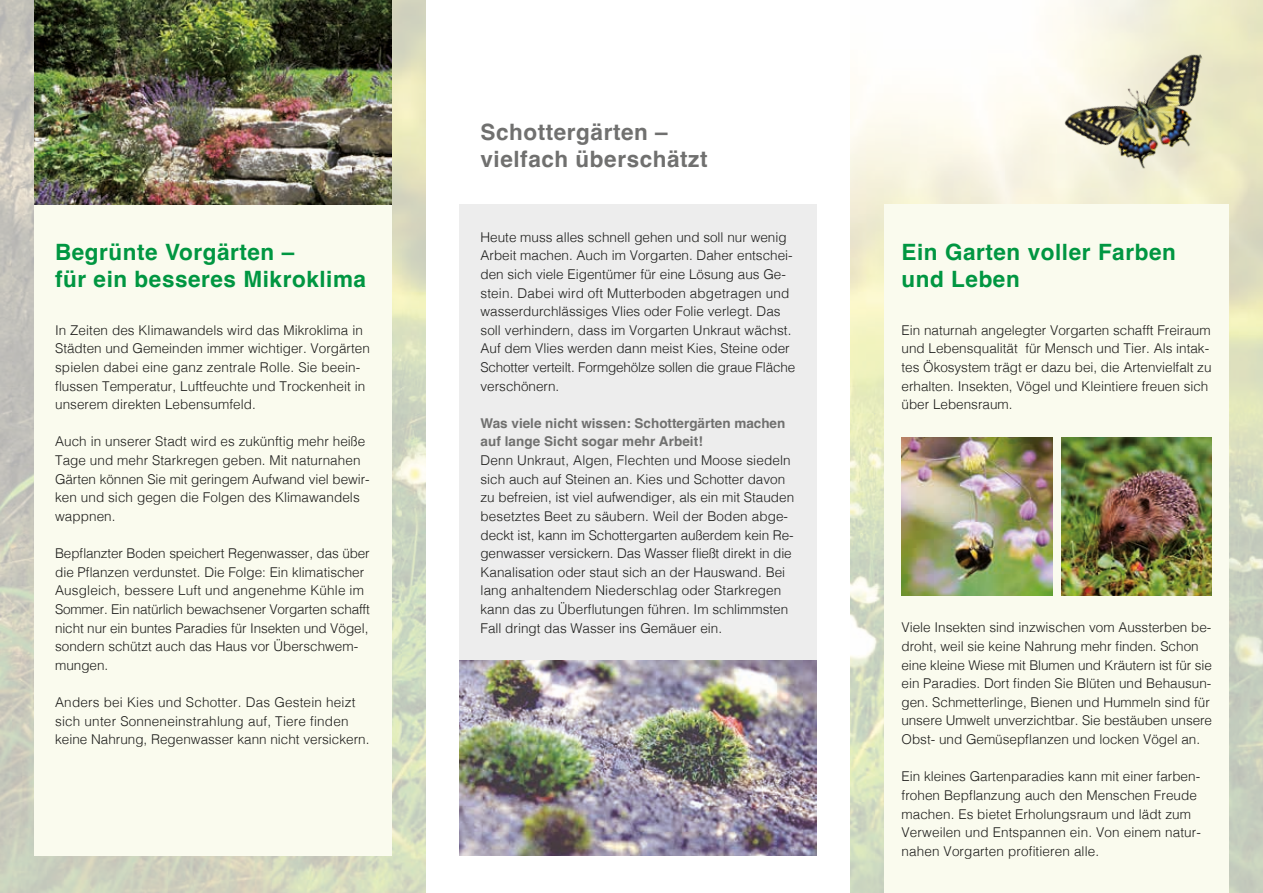
<style>
.page{position:relative;width:1263px;height:893px;background:#fff}
.page>*{position:absolute;margin:0;border:0;box-sizing:border-box;transform-origin:0 0}
.t1{font:700 22.5px/27px "Helvetica";letter-spacing:.025em;color:#009641}
.t2{font:700 22.5px/27px "Helvetica";letter-spacing:.025em;color:#70706f}
.t3{font:300 13.5px/18.6px "Helvetica";color:#1d1d1b}
.t4{font:700 13.5px/18.6px "Helvetica";color:#70706f}
</style>
<div class="page">
<div style="left:459px;top:205px;width:357px;height:651px;background:#ededed"></div>
<img style="left:0;top:0;width:425px;height:893px">
<img style="left:850px;top:0;width:413px;height:893px">
<div style="left:34px;top:205px;width:357px;height:651px;background:#fafbee"></div>
<div style="left:884px;top:205px;width:345px;height:688px;background:#fafbee"></div>
<img style="left:34px;top:0;width:357px;height:205px">
<img style="left:901px;top:437px;width:151px;height:158px">
<img style="left:1061px;top:437px;width:151px;height:158px">
<img style="left:459px;top:660px;width:357px;height:196px">
<img style="left:1061px;top:49px;width:175px;height:144px">
<h1 class="t1" style="left:55px;top:241px;width:312px">Begrünte Vorgärten –<br>für ein besseres Mikroklima</h1>
<p class="t3" style="left:55px;top:320px;width:316px">In Zeiten des Klimawandels wird das Mikroklima in Städten und Gemeinden immer wichtiger. Vorgärten spielen dabei eine ganz zentrale Rolle. Sie beein&shy;flussen Temperatur, Luftfeuchte und Trockenheit in unserem direkten Lebensumfeld.</p>
<p class="t3" style="left:55px;top:431px;width:315px">Auch in unserer Stadt wird es zukünftig mehr heiße Tage und mehr Starkregen geben. Mit naturnahen Gärten können Sie mit geringem Aufwand viel bewir&shy;ken und sich gegen die Folgen des Klimawandels wappnen.</p>
<p class="t3" style="left:55px;top:543px;width:316px">Bepflanzter Boden speichert Regenwasser, das über die Pflanzen verdunstet. Die Folge: Ein klimatischer Ausgleich, bessere Luft und angenehme Kühle im Sommer. Ein natürlich bewachsener Vorgarten schafft nicht nur ein buntes Paradies für Insekten und Vögel, sondern schützt auch das Haus vor Überschwem&shy;mungen.</p>
<p class="t3" style="left:55px;top:692px;width:316px">Anders bei Kies und Schotter. Das Gestein heizt sich unter Sonneneinstrahlung auf, Tiere finden keine Nahrung, Regenwasser kann nicht versickern.</p>
<h1 class="t2" style="left:480px;top:121px;width:229px">Schottergärten – vielfach überschätzt</h1>
<p class="t3" style="left:480px;top:227px;width:316px">Heute muss alles schnell gehen und soll nur wenig Arbeit machen. Auch im Vorgarten. Daher entschei&shy;den sich viele Eigentümer für eine Lösung aus Ge&shy;stein. Dabei wird oft Mutterboden abgetragen und wasserdurchlässiges Vlies oder Folie verlegt. Das soll verhindern, dass im Vorgarten Unkraut wächst.<br>Auf dem Vlies werden dann meist Kies, Steine oder Schotter verteilt. Formgehölze sollen die graue Fläche verschönern.</p>
<p class="t4" style="left:480px;top:415px;width:306px">Was viele nicht wissen: Schottergärten machen auf lange Sicht sogar mehr Arbeit!</p>
<p class="t3" style="left:480px;top:450px;width:315px">Denn Unkraut, Algen, Flechten und Moose siedeln sich auch auf Steinen an. Kies und Schotter davon zu befreien, ist viel aufwendiger, als ein mit Stauden besetztes Beet zu säubern. Weil der Boden abge&shy;deckt ist, kann im Schottergarten außerdem kein Re--- genwasser versickern. Das Wasser fließt direkt in die Kanalisation oder staut sich an der Hauswand. Bei lang anhaltendem Niederschlag oder Starkregen kann das zu Überflutungen führen. Im schlimmsten Fall dringt das Wasser ins Gemäuer ein.</p>
<h1 class="t1" style="left:901px;top:241px;width:276px">Ein Garten voller Farben und Leben</h1>
<p class="t3" style="left:901px;top:320px;width:311px">Ein naturnah angelegter Vorgarten schafft Freiraum und Lebensqualität für Mensch und Tier. Als intak&shy;tes Ökosystem trägt er dazu bei, die Artenvielfalt zu erhalten. Insekten, Vögel und Kleintiere freuen sich über Lebensraum.</p>
<p class="t3" style="left:901px;top:617px;width:312px">Viele Insekten sind inzwischen vom Aussterben be&shy;droht, weil sie keine Nahrung mehr finden. Schon eine kleine Wiese mit Blumen und Kräutern ist für sie ein Paradies. Dort finden Sie Blüten und Behausun&shy;gen. Schmetterlinge, Bienen und Hummeln sind für unsere Umwelt unverzichtbar. Sie bestäuben unsere Obst- und Gemüsepflanzen und locken Vögel an.</p>
<p class="t3" style="left:901px;top:766px;width:301px">Ein kleines Gartenparadies kann mit einer farben&shy;frohen Bepflanzung auch den Menschen Freude machen. Es bietet Erholungsraum und lädt zum Verweilen und Entspannen ein. Von einem natur&shy;nahen Vorgarten profitieren alle.</p>
</div>
